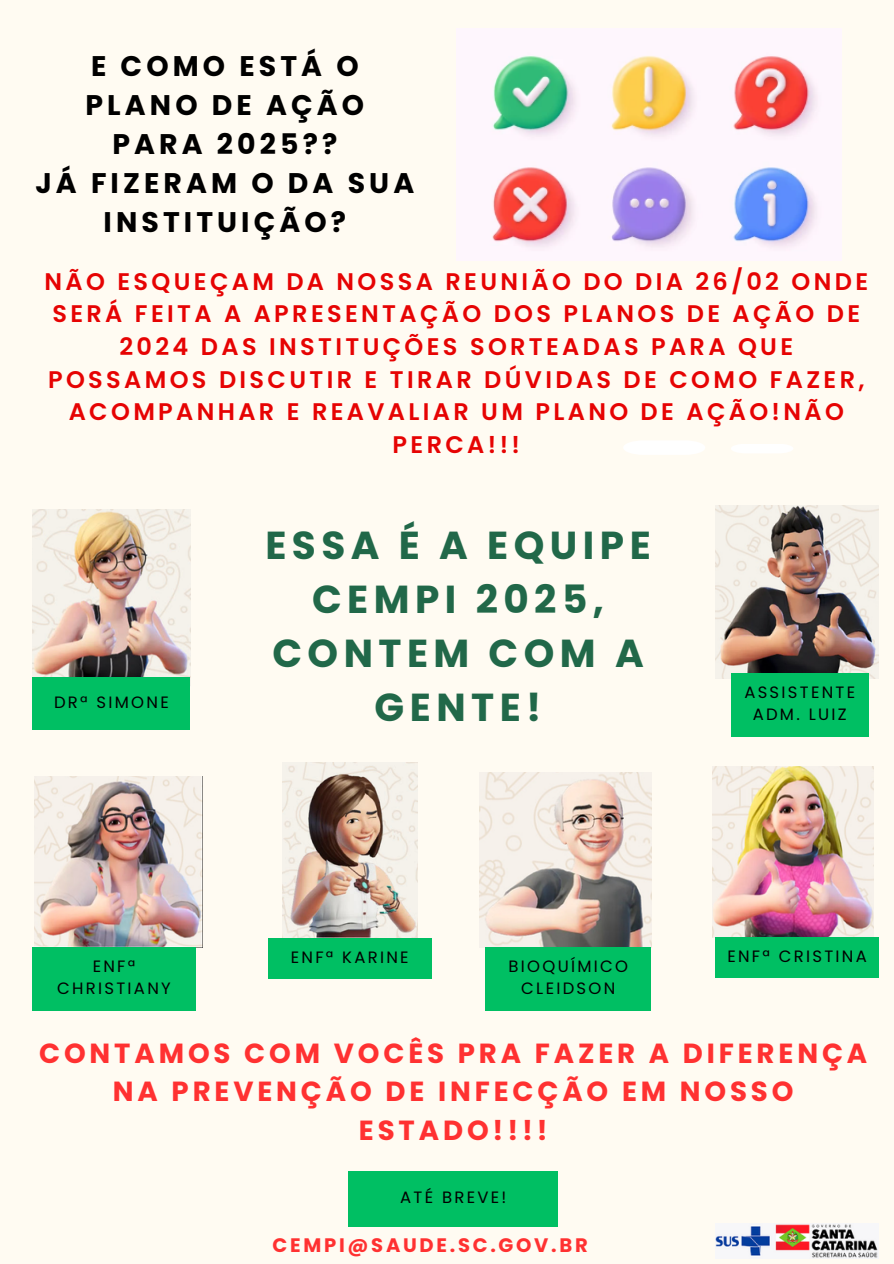
<style>
.page{position:relative;width:894px;height:1264px;background:#fff}
.page>*{position:absolute;margin:0;border:0;box-sizing:border-box;transform-origin:0 0}
.t1{font:700 39px/54px "Poppins";letter-spacing:.14em;color:#216849;text-align:center}
.t2{font:700 28.35px/38.7px "Poppins";letter-spacing:.145em;color:#000;text-align:center}
.t3{font:700 27.6px/38.7px "Poppins";letter-spacing:.14em;color:#ff3131;text-align:center}
.t4{font:600 24px/32.7px "Poppins";letter-spacing:.14em;color:#e60303;text-align:center}
.t5{font:700 19.5px "Poppins";letter-spacing:.14em;color:#ff3131}
.t6{font:16.35px/22.5px "Poppins";letter-spacing:.14em;color:#000;text-align:center}
</style>
<div class="page">
<div style="left:0;top:0;width:893px;height:1263px;background:#fffbf2"></div>
<div style="left:348px;top:1170px;width:210px;height:56px;background:#00bf63"></div>
<img style="left:715px;top:1224px;width:163px;height:34px">
<svg style="left:624px;top:441px;width:81px;height:14px"></svg>
<svg style="left:731px;top:444px;width:62px;height:9px"></svg>
<img style="left:479px;top:772px;width:172px;height:175px">
<img style="left:35px;top:776px;width:167px;height:171px">
<img style="left:712px;top:766px;width:161px;height:171px">
<img style="left:715px;top:505px;width:163px;height:174px">
<img style="left:32px;top:509px;width:158px;height:169px">
<img style="left:282px;top:762px;width:135px;height:175px">
<img style="left:456px;top:29px;width:385px;height:232px">
<div style="left:32px;top:678px;width:158px;height:52px;background:#00bf63"></div>
<div style="left:715px;top:937px;width:163px;height:41px;background:#00bf63"></div>
<div style="left:32px;top:947px;width:163px;height:63px;background:#00bf63"></div>
<div style="left:268px;top:938px;width:163px;height:40px;background:#00bf63"></div>
<div style="left:485px;top:947px;width:165px;height:63px;background:#00bf63"></div>
<div style="left:730px;top:673px;width:138px;height:63px;background:#00bf63"></div>
<p class="t2" style="left:35px;top:47px;width:380px">E COMO ESTÁ O<br>PLANO DE AÇÃO<br>PARA 2025??<br>JÁ FIZERAM O DA SUA<br>INSTITUIÇÃO?</p>
<h3 class="t4" style="left:44px;top:265px;width:824px">NÃO ESQUEÇAM DA NOSSA REUNIÃO DO DIA 26/02 ONDE SERÁ FEITA A APRESENTAÇÃO DOS PLANOS DE AÇÃO DE 2024 DAS INSTITUÇÕES SORTEADAS PARA QUE POSSAMOS DISCUTIR E TIRAR DÚVIDAS DE COMO FAZER, ACOMPANHAR E REAVALIAR UM PLANO DE AÇÃO!NÃO PERCA!!!</h3>
<p class="t6" style="left:54px;top:691px;width:116px">DRª SIMONE</p>
<p class="t6" style="left:57px;top:955px;width:115px">ENFª<br>CHRISTIANY</p>
<p class="t1" style="left:265px;top:518px;width:387px">ESSA É A EQUIPE<br>CEMPI 2025,<br>CONTEM COM A<br>GENTE!</p>
<p class="t6" style="left:744px;top:680px;width:112px">ASSISTENTE<br>ADM. LUIZ</p>
<p class="t6" style="left:291px;top:945px;width:119px">ENFª KARINE</p>
<p class="t6" style="left:508px;top:955px;width:121px">BIOQUÍMICO<br>CLEIDSON</p>
<h1 class="t6" style="left:727px;top:945px;width:141px">ENFª CRISTINA</h1>
<p class="t3" style="left:39px;top:1033px;width:829px">CONTAMOS COM VOCÊS PRA FAZER A DIFERENÇA<br>NA PREVENÇÃO DE INFECÇÃO EM NOSSO<br>ESTADO!!!!</p>
<h2 class="t6" style="left:400px;top:1186px;width:108px">ATÉ BREVE!</h2>
<p class="t5" style="left:272px;top:1231px;width:317px">CEMPI@SAUDE.SC.GOV.BR</p>
</div>
